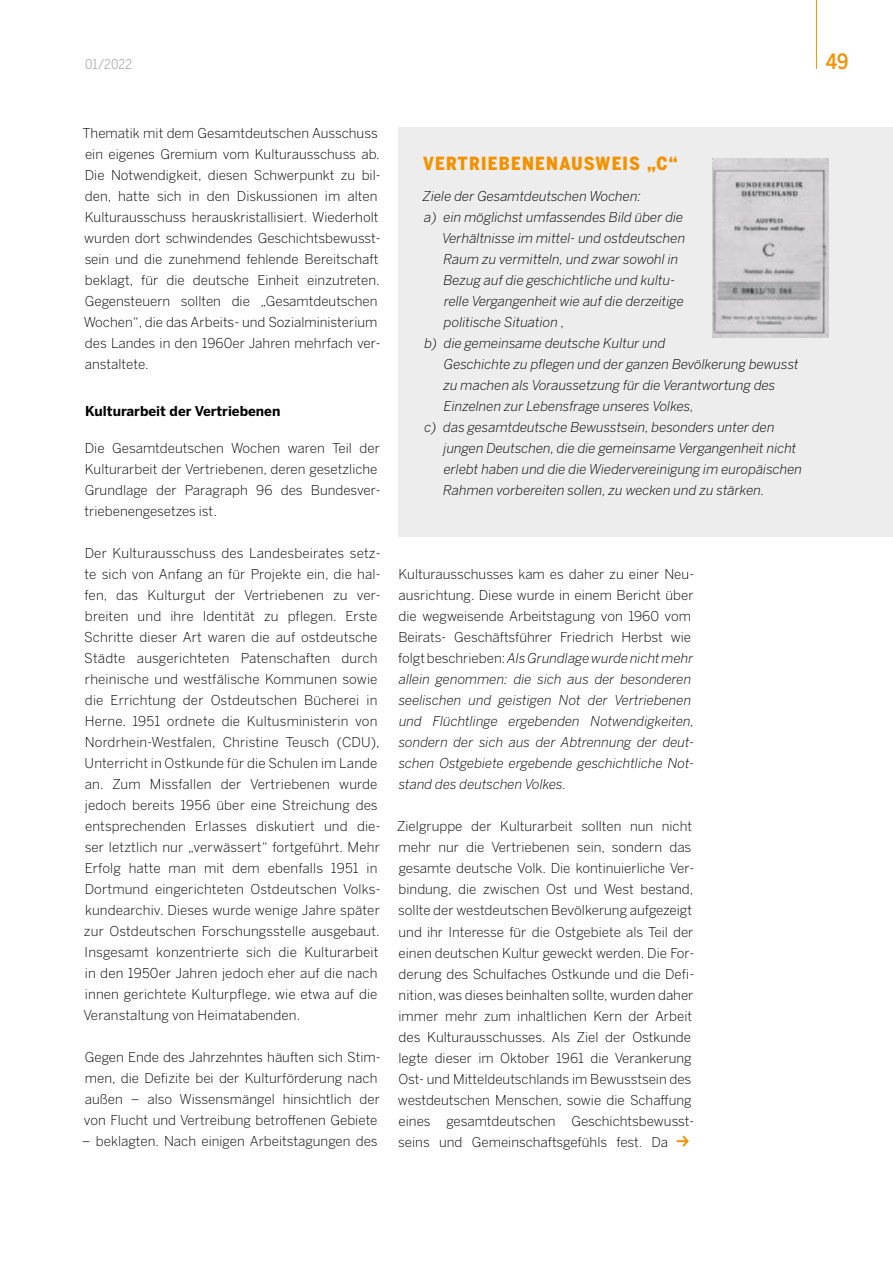
<style>
.page{position:relative;width:893px;height:1263px;background:#fff}
.page>*{position:absolute;margin:0;border:0;box-sizing:border-box;transform-origin:0 0}
.t1{font:500 21px "Benton Sans Cond";color:#f39200}
.Kastentitel{font:900 18px "Benton Sans Cond";letter-spacing:.07em;color:#f39200}
.Fließtext{font:300 13.5px/21px "Benton Sans";color:#000}
.fließtext_-_kasten_k{font:italic 300 13.5px/21px "Benton Sans";color:#000}
.Fließtext-2{font:italic 300 13.5px/21px "Benton Sans";color:#000}
.Zwischentitel_Schwar{font:700 13.5px "Benton Sans";color:#000}
.t2{font:13.5px "Benton Sans Cond";letter-spacing:.005em;color:#acacac}
.s1{font-style:normal}
</style>
<div class="page">
<div style="left:399px;top:128px;width:494px;height:409px;background:#ededed"></div>
<svg style="left:677px;top:1135px;width:12px;height:12px"></svg>
<img style="left:712px;top:159px;width:117px;height:178px">
<hr style="left:816px;top:0;width:1px;height:69px;background:#f39200">
<p class="t2" style="left:85px;top:56px;width:49px">01/2022</p>
<h1 class="t1" style="left:826px;top:49px;width:24px">49</h1>
<p class="Fließtext" style="left:82px;top:123px;width:300px">Thematik mit dem Gesamtdeutschen Ausschuss ein eigenes Gremium vom Kulturausschuss ab.<br>Die Notwendigkeit, diesen Schwerpunkt zu bil&shy;den, hatte sich in den Diskussionen im alten Kulturausschuss herauskristallisiert. Wiederholt wurden dort schwindendes Geschichtsbewusst&shy;sein und die zunehmend fehlende Bereitschaft beklagt, für die deutsche Einheit einzutreten.<br>Gegensteuern sollten die „Gesamtdeutschen Wochen“, die das Arbeits- und Sozialministerium des Landes in den 1960er Jahren mehrfach ver&shy;anstaltete.</p>
<h6 class="Zwischentitel_Schwar" style="left:85px;top:403px;width:197px">Kulturarbeit der Vertriebenen</h6>
<p class="Fließtext" style="left:85px;top:438px;width:297px">Die Gesamtdeutschen Wochen waren Teil der Kulturarbeit der Vertriebenen, deren gesetzliche Grundlage der Paragraph 96 des Bundesver&shy;triebenengesetzes ist.</p>
<p class="Fließtext" style="left:83px;top:543px;width:299px">Der Kulturausschuss des Landesbeirates setz&shy;te sich von Anfang an für Projekte ein, die hal&shy;fen, das Kulturgut der Vertriebenen zu ver&shy;breiten und ihre Identität zu pflegen. Erste Schritte dieser Art waren die auf ostdeutsche Städte ausgerichteten Patenschaften durch rheinische und westfälische Kommunen sowie die Errichtung der Ostdeutschen Bücherei in Herne. 1951 ordnete die Kultusministerin von Nordrhein-Westfalen, Christine Teusch (CDU), Unterricht in Ostkunde für die Schulen im Lande an. Zum Missfallen der Vertriebenen wurde jedoch bereits 1956 über eine Streichung des entsprechenden Erlasses diskutiert und die&shy;ser letztlich nur „verwässert“ fortgeführt. Mehr Erfolg hatte man mit dem ebenfalls 1951 in Dortmund eingerichteten Ostdeutschen Volks&shy;kundearchiv. Dieses wurde wenige Jahre später zur Ostdeutschen Forschungsstelle ausgebaut.<br>Insgesamt konzentrierte sich die Kulturarbeit in den 1950er Jahren jedoch eher auf die nach innen gerichtete Kulturpflege, wie etwa auf die Veranstaltung von Heimatabenden.</p>
<p class="Fließtext" style="left:84px;top:1047px;width:298px">Gegen Ende des Jahrzehntes häuften sich Stim&shy;men, die Defizite bei der Kulturförderung nach außen – also Wissensmängel hinsichtlich der von Flucht und Vertreibung betroffenen Gebiete</p>
<p class="Fließtext" style="left:82px;top:1131px;width:297px">– beklagten. Nach einigen Arbeitstagungen des</p>
<h6 class="Kastentitel" style="left:423px;top:152px;width:256px">VERTRIEBENENAUSWEIS „C“</h6>
<p class="fließtext_-_kasten_k" style="left:423px;top:186px;width:220px">Ziele der Gesamtdeutschen Wochen:</p>
<p class="fließtext_-_kasten_k" style="left:442px;top:207px;width:245px;text-indent:-18px">a) ein möglichst umfassendes Bild über die Verhältnisse im mittel- und ostdeutschen Raum zu vermitteln, und zwar sowohl in Bezug auf die geschichtliche und kultu&shy;relle Vergangenheit wie auf die derzeitige politische Situation ,</p>
<p class="fließtext_-_kasten_k" style="left:443px;top:333px;width:357px;text-indent:-19px">b) die gemeinsame deutsche Kultur und<br>Geschichte zu pflegen und der ganzen Bevölkerung bewusst zu machen als Voraussetzung für die Verantwortung des Einzelnen zur Lebensfrage unseres Volkes,</p>
<p class="fließtext_-_kasten_k" style="left:443px;top:417px;width:360px;text-indent:-19px">c) das gesamtdeutsche Bewusstsein, besonders unter den jungen Deutschen, die die gemeinsame Vergangenheit nicht erlebt haben und die die Wiedervereinigung im europäischen Rahmen vorbereiten sollen, zu wecken und zu stärken.</p>
<p class="Fließtext-2" style="left:398px;top:564px;width:298px"><span class="s1">Kulturausschusses kam es daher zu einer Neu&shy;ausrichtung. Diese wurde in einem Bericht über die wegweisende Arbeitstagung von 1960 vom Beirats- Geschäftsführer Friedrich Herbst wie folgt beschrieben:</span> Als Grundlage wurde nicht mehr allein genommen: die sich aus der besonderen seelischen und geistigen Not der Vertriebenen und Flüchtlinge ergebenden Notwendigkeiten, sondern der sich aus der Abtrennung der deut&shy;schen Ostgebiete ergebende geschichtliche Not&shy;stand des deutschen Volkes.</p>
<p class="Fließtext" style="left:397px;top:816px;width:298px">Zielgruppe der Kulturarbeit sollten nun nicht mehr nur die Vertriebenen sein, sondern das gesamte deutsche Volk. Die kontinuierliche Ver&shy;bindung, die zwischen Ost und West bestand, sollte der westdeutschen Bevölkerung aufgezeigt und ihr Interesse für die Ostgebiete als Teil der einen deutschen Kultur geweckt werden. Die For&shy;derung des Schulfaches Ostkunde und die Defi&shy;nition, was dieses beinhalten sollte, wurden daher immer mehr zum inhaltlichen Kern der Arbeit des Kulturausschusses. Als Ziel der Ostkunde legte dieser im Oktober 1961 die Verankerung Ost- und Mitteldeutschlands im Bewusstsein des westdeutschen Menschen, sowie die Schaffung eines gesamtdeutschen Geschichtsbewusst&shy;seins und Gemeinschaftsgefühls fest. Da</p>
</div>
